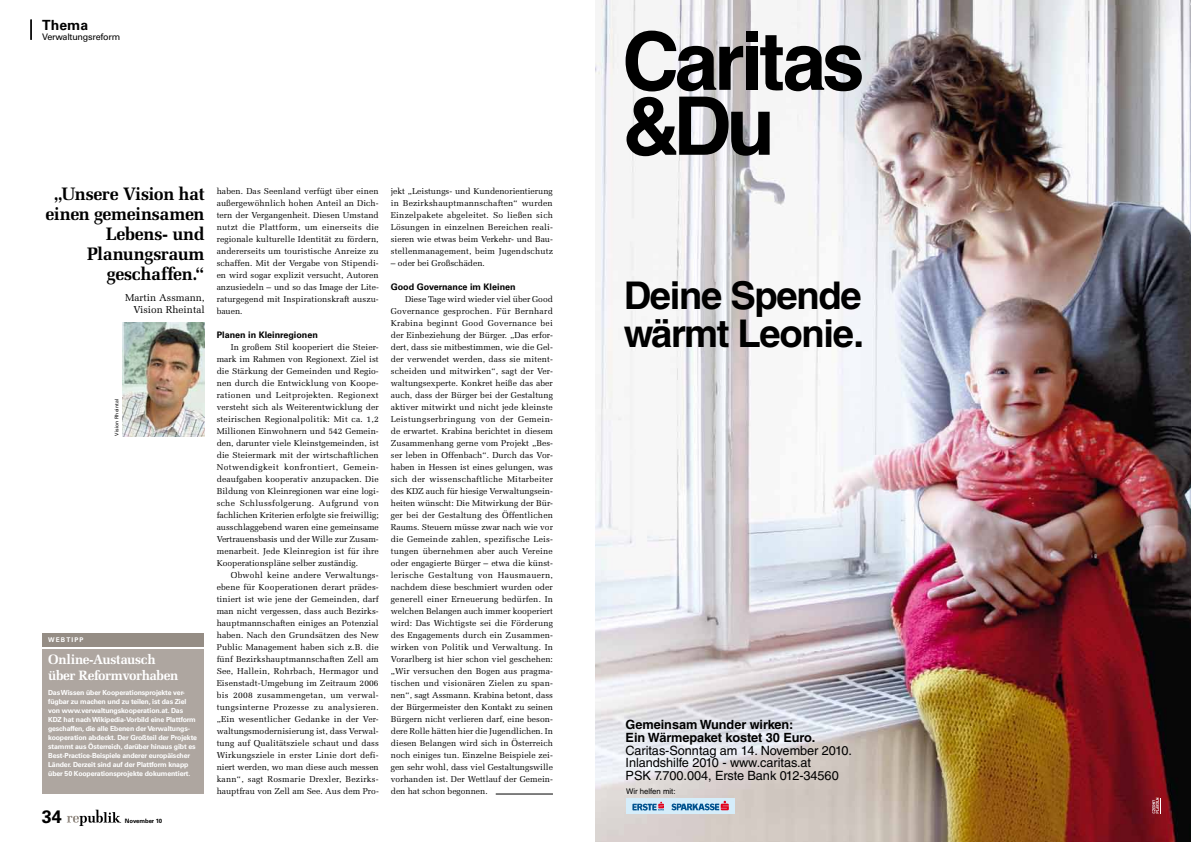
<style>
.page{position:relative;width:1191px;height:842px;background:#fff}
.page>*{position:absolute;margin:0;border:0;box-sizing:border-box;transform-origin:0 0}
.t1{font:700 38.2px/38.2px "Helvetica LT Std";letter-spacing:-.035em;color:#000}
.t2{font:700 18px/20px "Melior LT Std";letter-spacing:-.025em;color:#000;text-align:right}
.t3{font:700 18px "Univers LT Std";color:#000}
.t4{font:700 14px "Univers LT Std";color:#000}
.t5{font:700 13.5px/16px "Melior LT Std";letter-spacing:-.03em;color:#fff}
.t6{font:12.7px/12.7px "Helvetica LT Std";letter-spacing:-.005em;color:#000}
.t7{font:700 12.7px/12.7px "Helvetica LT Std";letter-spacing:-.005em;color:#000}
.t8{font:10px/12px "Melior LT Std";color:#000;text-align:right}
.t9{font:700 9px "Univers LT Std";color:#000}
.t10{font:9px "Univers LT Std";letter-spacing:-.025em;color:#000}
.t11{font:8.5px/12px "Melior LT Std";letter-spacing:.005em;color:#000;text-align:justify}
.t12{font:7.8px "Helvetica LT Std";color:#000}
.t13{font:700 7px/9px "Univers LT Std";letter-spacing:-.02em;color:#fff}
.t14{font:700 6.5px "Univers LT Std";color:#fff}
.t15{font:700 6px "Univers LT Std";letter-spacing:-.01em;color:#000}
.t16{font:5px "Univers LT Std";letter-spacing:.015em;color:#000}
</style>
<div class="page">
<svg style="left:31px;top:20px;width:1px;height:20px"></svg>
<div style="left:43px;top:633px;width:161px;height:14px;background:#958d85"></div>
<div style="left:43px;top:650px;width:161px;height:144px;background:#aea6a0"></div>
<img style="left:122px;top:323px;width:82px;height:113px">
<hr style="left:496px;top:794px;width:57px;height:1px;background:#000">
<svg style="left:67px;top:810px;width:54px;height:16px"></svg>
<img style="left:595px;top:0;width:596px;height:842px">
<svg style="left:626px;top:97px;width:143px;height:59px"></svg>
<div style="left:746px;top:31px;width:11px;height:11px;background:#000"></div>
<div style="left:746px;top:47px;width:11px;height:43px;background:#000"></div>
<svg style="left:760px;top:35px;width:102px;height:56px"></svg>
<svg style="left:625px;top:31px;width:118px;height:60px"></svg>
<div style="left:626px;top:798px;width:108px;height:15px;background:#d5edfa"></div>
<svg style="left:632px;top:802px;width:32px;height:8px"></svg>
<svg style="left:671px;top:801px;width:58px;height:9px"></svg>
<svg style="left:1152px;top:798px;width:9px;height:15px"></svg>
<h3 class="t4" style="left:42px;top:17px;width:47px">Thema</h3>
<p class="t10" style="left:42px;top:31px;width:80px">Verwaltungsreform</p>
<h2 class="t2" style="left:45px;top:184px;width:161px">„Unsere Vision hat einen gemeinsamen<br>Lebens- und<br>Planungsraum geschaffen.“</h2>
<p class="t8" style="left:125px;top:291px;width:81px">Martin Assmann,<br>Vision Rheintal</p>
<p class="t16" style="left:114px;top:436px;width:38px;rotate:-90deg">Vision Rheintal</p>
<p class="t14" style="left:48px;top:636px;width:37px">we bti pp</p>
<h3 class="t5" style="left:48px;top:651px;width:132px">Online-Austausch über Reformvorhaben</h3>
<p class="t13" style="left:48px;top:688px;width:150px">Das Wissen über Kooperationsprojekte ver&shy;fügbar zu machen und zu teilen, ist das Ziel von www.verwaltungskooperation.at. Das KDZ hat nach Wikipedia-Vorbild eine Plattform geschaffen, die alle Ebenen der Verwaltungs&shy;kooperation abdeckt. Der Großteil der Projekte stammt aus Österreich, darüber hinaus gibt es Best-Practice-Beispiele anderer europäischer Länder. Derzeit sind auf der Plattform knapp über 50 Kooperationsprojekte dokumentiert.</p>
<h2 class="t3" style="left:42px;top:806px;width:22px">34</h2>
<p class="t15" style="left:125px;top:817px;width:39px">November 10</p>
<p class="t11" style="left:217px;top:185px;width:164px">haben. Das Seenland verfügt über einen außergewöhnlich hohen Anteil an Dich&shy;tern der Vergangenheit. Diesen Umstand nutzt die Plattform, um einerseits die regionale kulturelle Identität zu fördern, andererseits um touristische Anreize zu schaffen. Mit der Vergabe von Stipendi&shy;en wird sogar explizit versucht, Autoren anzusiedeln – und so das Image der Lite&shy;raturgegend mit Inspirationskraft auszu&shy;bauen.</p>
<p class="t9" style="left:217px;top:329px;width:103px">Planen in Kleinregionen</p>
<p class="t11" style="left:217px;top:341px;width:164px;text-indent:14px">In großem Stil kooperiert die Steier&shy;mark im Rahmen von Regionext. Ziel ist die Stärkung der Gemeinden und Regio&shy;nen durch die Entwicklung von Koope&shy;rationen und Leitprojekten. Regionext versteht sich als Weiterentwicklung der steirischen Regionalpolitik: Mit ca. 1,2<br>Millionen Einwohnern und 542 Gemein&shy;den, darunter viele Kleinstgemeinden, ist die Steiermark mit der wirtschaftlichen Notwendigkeit konfrontiert, Gemein&shy;deaufgaben kooperativ anzupacken. Die Bildung von Kleinregionen war eine logi&shy;sche Schlussfolgerung. Aufgrund von fachlichen Kriterien erfolgte sie freiwillig; ausschlaggebend waren eine gemeinsame Vertrauensbasis und der Wille zur Zusam&shy;menarbeit. Jede Kleinregion ist für ihre Kooperationspläne selber zuständig.</p>
<p class="t11" style="left:217px;top:569px;width:164px;text-indent:14px">Obwohl keine andere Verwaltungs&shy;ebene für Kooperationen derart prädes&shy;tiniert ist wie jene der Gemeinden, darf man nicht vergessen, dass auch Bezirks&shy;hauptmannschaften einiges an Potenzial haben. Nach den Grundsätzen des New Public Management haben sich z.B. die fünf Bezirkshauptmannschaften Zell am See, Hallein, Rohrbach, Hermagor und Eisenstadt-Umgebung im Zeitraum 2006 bis 2008 zusammengetan, um verwal&shy;tungsinterne Prozesse zu analysieren. „Ein wesentlicher Gedanke in der Ver&shy;waltungsmodernisierung ist, dass Verwal&shy;tung auf Qualitätsziele schaut und dass Wirkungsziele in erster Linie dort defi&shy;niert werden, wo man diese auch messen kann“, sagt Rosmarie Drexler, Bezirks&shy;hauptfrau von Zell am See. Aus dem Pro-</p>
<p class="t11" style="left:391px;top:185px;width:164px">jekt „Leistungs- und Kundenorientierung in Bezirkshauptmannschaften“ wurden Einzelpakete abgeleitet. So ließen sich Lösungen in einzelnen Bereichen reali&shy;sieren wie etwas beim Verkehr- und Bau&shy;stellenmanagement, beim Jugendschutz</p>
<p class="t11" style="left:391px;top:257px;width:96px">– oder bei Großschäden.</p>
<p class="t9" style="left:391px;top:281px;width:126px">Good Governance im Kleinen</p>
<p class="t11" style="left:391px;top:293px;width:164px;text-indent:14px">Diese Tage wird wieder viel über Good Governance gesprochen. Für Bernhard Krabina beginnt Good Governance bei der Einbeziehung der Bürger. „Das erfor&shy;dert, dass sie mitbestimmen, wie die Gel&shy;der verwendet werden, dass sie mitent&shy;scheiden und mitwirken“, sagt der Ver&shy;waltungsexperte. Konkret heiße das aber auch, dass der Bürger bei der Gestaltung aktiver mitwirkt und nicht jede kleinste Leistungserbringung von der Gemein&shy;de erwartet. Krabina berichtet in diesem Zusammenhang gerne vom Projekt „Bes&shy;ser leben in Offenbach“. Durch das Vor&shy;haben in Hessen ist eines gelungen, was sich der wissenschaftliche Mitarbeiter des KDZ auch für hiesige Verwaltungsein&shy;heiten wünscht: Die Mitwirkung der Bür&shy;ger bei der Gestaltung des Öffentlichen Raums. Steuern müsse zwar nach wie vor die Gemeinde zahlen, spezifische Leis&shy;tungen übernehmen aber auch Vereine oder engagierte Bürger – etwa die künst&shy;lerische Gestaltung von Hausmauern, nachdem diese beschmiert wurden oder generell einer Erneuerung bedürfen. In welchen Belangen auch immer kooperiert wird: Das Wichtigste sei die Förderung des Engagements durch ein Zusammen&shy;wirken von Politik und Verwaltung. In Vorarlberg ist hier schon viel geschehen: „Wir versuchen den Bogen aus pragma&shy;tischen und visionären Zielen zu span&shy;nen“, sagt Assmann. Krabina betont, dass der Bürgermeister den Kontakt zu seinen Bürgern nicht verlieren darf, eine beson&shy;dere Rolle hätten hier die Jugendlichen. In diesen Belangen wird sich in Österreich noch einiges tun. Einzelne Beispiele zei&shy;gen sehr wohl, dass viel Gestaltungswille vorhanden ist. Der Wettlauf der Gemein&shy;den hat schon begonnen.</p>
<h1 class="t1" style="left:623px;top:276px;width:242px">Deine Spende wärmt Leonie.</h1>
<h3 class="t7" style="left:625px;top:718px;width:191px">Gemeinsam Wunder wirken:<br>Ein Wärmepaket kostet 30 Euro.</h3>
<h3 class="t6" style="left:625px;top:744px;width:228px">Caritas-Sonntag am 14. November 2010.<br>Inlandshilfe 2010 - www.caritas.at<br>PSK 7.700.004, Erste Bank 012-34560</h3>
<p class="t12" style="left:626px;top:786px;width:51px">Wir helfen mit:</p>
</div>
